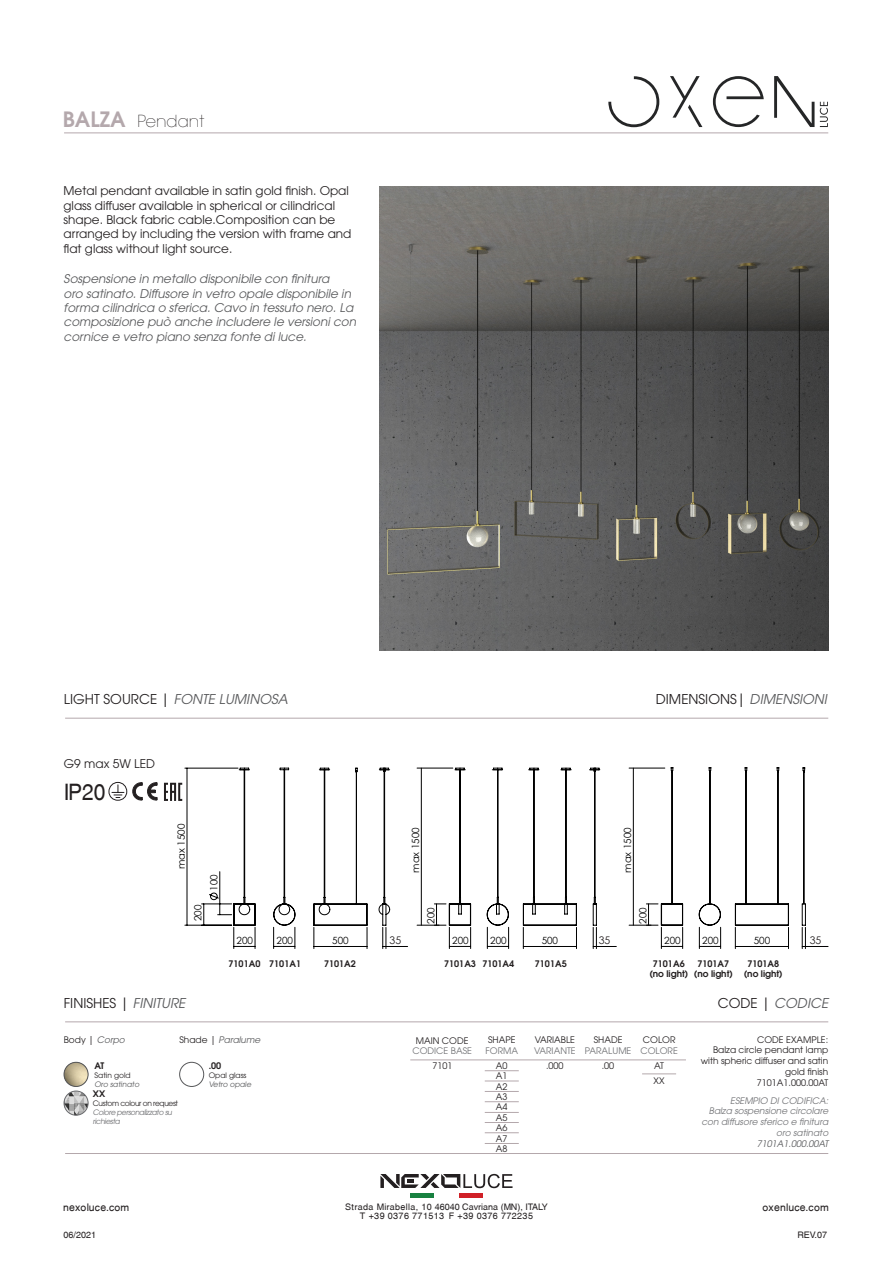
<style>
.page{position:relative;width:893px;height:1263px;background:#fff}
.page>*{position:absolute;margin:0;border:0;box-sizing:border-box;transform-origin:0 0}
.t1{font:22.65px "Swansea";color:#231f20;scale:.93 1}
.t2{font:200 16.5px "ITC Avant Garde Std";color:#231f20}
.t3{font:13.5px "ITC Avant Garde Std";color:#231f20}
.t4{font:italic 13.5px "ITC Avant Garde Std";color:#57585a}
.t5{font:italic 12px/14.4px "ITC Avant Garde Std";color:#57585a}
.t6{font:12px/14.4px "ITC Avant Garde Std";color:#231f20}
.t7{font:10.5px "Swansea";letter-spacing:.02em;color:#231f20}
.t8{font:10.5px "Century Gothic";color:#231f20}
.t9{font:9.9px "Century Gothic";color:#000}
.t10{font:9px/10.8px "ITC Avant Garde Std";color:#231f20;text-align:right}
.t11{font:600 9px "ITC Avant Garde Std";color:#231f20}
.t12{font:9px/9.8px "Swansea";letter-spacing:.04em;color:#231f20;text-align:center}
.t13{font:italic 9px/10.8px "ITC Avant Garde Std";color:#717275;text-align:right}
.t14{font:9px "ITC Avant Garde Std";color:#717275}
.t15{font:italic 9px "ITC Avant Garde Std";color:#57585a}
.t16{font:7.5px/9px "ITC Avant Garde Std";color:#6c6d70}
.t17{font:7.5px "ITC Avant Garde Std";color:#57585a}
.t18{font:7.5px "ITC Avant Garde Std";letter-spacing:-.05em;color:#231f20}
.t19{font:7.5px "ITC Avant Garde Std";color:#231f20}
.s1{font-weight:600;font-size:21px;color:#b4a8ac}
.s2{font-style:normal;color:#231f20}
.s3{font-style:italic;color:#57585a}
</style>
<div class="page">
<div style="left:410px;top:1193px;width:24px;height:5px;background:#188140"></div>
<div style="left:459px;top:1193px;width:24px;height:5px;background:#d02027"></div>
<svg style="left:380px;top:1174px;width:133px;height:14px"></svg>
<hr style="left:64px;top:133px;width:764px;height:1px;background:#b4a8ac">
<svg style="left:608px;top:76px;width:51px;height:51px"></svg>
<svg style="left:774px;top:76px;width:40px;height:51px"></svg>
<svg style="left:670px;top:76px;width:32px;height:51px"></svg>
<svg style="left:820px;top:102px;width:8px;height:25px"></svg>
<svg style="left:713px;top:76px;width:51px;height:51px"></svg>
<svg style="left:112px;top:785px;width:12px;height:13px"></svg>
<div style="left:109px;top:782px;width:18px;height:19px;border:1px solid #231f20;border-radius:50%"></div>
<svg style="left:132px;top:782px;width:25px;height:18px"></svg>
<img style="left:380px;top:187px;width:448px;height:464px">
<hr style="left:65px;top:718px;width:763px;height:1px;background:#b4a8ac">
<img style="left:64px;top:1062px;width:24px;height:24px;border-radius:12px">
<div style="left:64px;top:1062px;width:24px;height:25px;border:1px solid #57585a;border-radius:50%"></div>
<hr style="left:410px;top:1060px;width:276px;height:1px;background:#b4a8ac">
<hr style="left:485px;top:1070px;width:34px;height:1px;background:#b4a8ac">
<hr style="left:485px;top:1091px;width:34px;height:1px;background:#b4a8ac">
<hr style="left:485px;top:1122px;width:34px;height:1px;background:#b4a8ac">
<hr style="left:485px;top:1112px;width:34px;height:1px;background:#b4a8ac">
<hr style="left:485px;top:1143px;width:34px;height:1px;background:#b4a8ac">
<hr style="left:485px;top:1081px;width:34px;height:1px;background:#b4a8ac">
<hr style="left:485px;top:1101px;width:34px;height:1px;background:#b4a8ac">
<hr style="left:485px;top:1132px;width:34px;height:1px;background:#b4a8ac">
<div style="left:179px;top:1062px;width:25px;height:25px;border:1px solid #57585a;border-radius:50%"></div>
<hr style="left:65px;top:1021px;width:763px;height:1px;background:#b4a8ac">
<hr style="left:65px;top:1153px;width:763px;height:1px;background:#b4a8ac">
<hr style="left:202px;top:904px;width:30px;height:1px;background:#000">
<hr style="left:185px;top:925px;width:47px;height:1px;background:#000">
<hr style="left:185px;top:768px;width:53px;height:1px;background:#000">
<hr style="left:187px;top:768px;width:1px;height:157px;background:#000">
<svg style="left:204px;top:767px;width:52px;height:181px"></svg>
<svg style="left:273px;top:767px;width:555px;height:181px"></svg>
<svg style="left:164px;top:783px;width:18px;height:18px"></svg>
<img style="left:64px;top:1091px;width:24px;height:24px">
<div style="left:64px;top:1091px;width:24px;height:24px;border:1px solid #6c6d70;border-radius:50%"></div>
<hr style="left:642px;top:1073px;width:34px;height:1px;background:#b4a8ac">
<p class="t2" style="left:63px;top:111px;width:143px"><span class="s1">BALZA</span> Pendant</p>
<p class="t6" style="left:64px;top:184px;width:289px">Metal pendant available in satin gold finish. Opal glass diffuser available in spherical or cilindrical shape. Black fabric cable.Composition can be arranged by including the version with frame and flat glass without light source.</p>
<p class="t5" style="left:64px;top:271px;width:294px">Sospensione in metallo disponibile con finitura<br>oro satinato. Diffusore in vetro opale disponibile in forma cilindrica o sferica. Cavo in tessuto nero. La composizione può anche includere le versioni con cornice e vetro piano senza fonte di luce.</p>
<p class="t4" style="left:64px;top:691px;width:225px"><span class="s2">LIGHT SOURCE |</span> FONTE LUMINOSA</p>
<p class="t3" style="left:656px;top:691px;width:173px">DIMENSIONS| <span class="s3">DIMENSIONI</span></p>
<p class="t6" style="left:64px;top:756px;width:93px">G9 max 5W LED</p>
<p class="t1" style="left:64px;top:779px;width:46px">IP20</p>
<p class="t9" style="left:174px;top:869px;width:47px;rotate:-90deg">max 1500</p>
<p class="t9" style="left:191px;top:921px;width:18px;rotate:-90deg">200</p>
<p class="t9" style="left:207px;top:891px;width:18px;rotate:-90deg">001</p>
<p class="t9" style="left:409px;top:873px;width:47px;rotate:-90deg">max 1500</p>
<p class="t9" style="left:621px;top:873px;width:47px;rotate:-90deg">max 1500</p>
<p class="t9" style="left:237px;top:934px;width:18px">200</p>
<p class="t11" style="left:229px;top:957px;width:33px">7101A0</p>
<p class="t9" style="left:424px;top:924px;width:18px;rotate:-90deg">200</p>
<p class="t9" style="left:636px;top:924px;width:18px;rotate:-90deg">200</p>
<p class="t8" style="left:390px;top:933px;width:13px">35</p>
<p class="t8" style="left:599px;top:933px;width:13px">35</p>
<p class="t8" style="left:810px;top:933px;width:13px">35</p>
<p class="t9" style="left:276px;top:934px;width:18px">200</p>
<p class="t9" style="left:332px;top:934px;width:18px">500</p>
<p class="t9" style="left:490px;top:934px;width:18px">200</p>
<p class="t9" style="left:542px;top:934px;width:18px">500</p>
<p class="t9" style="left:452px;top:934px;width:18px">200</p>
<p class="t9" style="left:702px;top:934px;width:18px">200</p>
<p class="t9" style="left:754px;top:934px;width:18px">500</p>
<p class="t9" style="left:664px;top:934px;width:18px">200</p>
<p class="t11" style="left:269px;top:957px;width:33px">7101A1</p>
<p class="t11" style="left:324px;top:957px;width:33px">7101A2</p>
<p class="t11" style="left:444px;top:957px;width:33px">7101A3</p>
<p class="t11" style="left:482px;top:957px;width:33px">7101A4</p>
<p class="t11" style="left:535px;top:957px;width:33px">7101A5</p>
<p class="t11" style="left:653px;top:957px;width:33px">7101A6</p>
<p class="t11" style="left:649px;top:968px;width:40px">(no light)</p>
<p class="t11" style="left:697px;top:957px;width:33px">7101A7</p>
<p class="t11" style="left:694px;top:968px;width:40px">(no light)</p>
<p class="t11" style="left:747px;top:957px;width:33px">7101A8</p>
<p class="t11" style="left:744px;top:968px;width:40px">(no light)</p>
<p class="t3" style="left:64px;top:995px;width:123px">FINISHES | <span class="s3">FINITURE</span></p>
<p class="t4" style="left:718px;top:995px;width:112px"><span class="s2">CODE |</span> CODICE</p>
<p class="t10" style="left:64px;top:1034px;width:63px">Body | <span class="s3">Corpo</span></p>
<p class="t15" style="left:179px;top:1034px;width:82px"><span class="s2">Shade |</span> Paralume</p>
<p class="t11" style="left:94px;top:1059px;width:11px">AT</p>
<p class="t19" style="left:94px;top:1070px;width:38px">Satin gold</p>
<p class="t17" style="left:94px;top:1079px;width:48px">Oro satinato</p>
<p class="t11" style="left:93px;top:1088px;width:14px">XX</p>
<p class="t18" style="left:93px;top:1099px;width:87px">Custom colour on request</p>
<p class="t16" style="left:93px;top:1108px;width:82px">Colore personalizzato su richiesta</p>
<p class="t11" style="left:209px;top:1059px;width:14px">.00</p>
<p class="t19" style="left:209px;top:1070px;width:39px">Opal glass</p>
<p class="t17" style="left:209px;top:1079px;width:45px">Vetro opale</p>
<p class="t10" style="left:416px;top:1035px;width:54px">MAIN CODE</p>
<p class="t14" style="left:412px;top:1045px;width:61px">CODICE BASE</p>
<p class="t10" style="left:488px;top:1035px;width:29px">SHAPE</p>
<p class="t14" style="left:485px;top:1045px;width:34px">FORMA</p>
<p class="t10" style="left:535px;top:1035px;width:42px">VARIABLE</p>
<p class="t14" style="left:534px;top:1045px;width:43px">VARIANTE</p>
<p class="t10" style="left:594px;top:1035px;width:30px">SHADE</p>
<p class="t14" style="left:585px;top:1045px;width:48px">PARALUME</p>
<p class="t10" style="left:643px;top:1034px;width:34px">COLOR</p>
<p class="t14" style="left:640px;top:1045px;width:39px">COLORE</p>
<p class="t10" style="left:432px;top:1060px;width:21px">7101</p>
<p class="t10" style="left:496px;top:1060px;width:13px">A0</p>
<p class="t10" style="left:546px;top:1060px;width:19px">.000</p>
<p class="t10" style="left:602px;top:1060px;width:14px">.00</p>
<p class="t10" style="left:654px;top:1060px;width:11px">AT</p>
<p class="t10" style="left:496px;top:1070px;width:13px">A1</p>
<p class="t10" style="left:496px;top:1091px;width:13px">A3</p>
<p class="t10" style="left:496px;top:1122px;width:13px">A6</p>
<p class="t10" style="left:496px;top:1081px;width:13px">A2</p>
<p class="t10" style="left:496px;top:1102px;width:13px">A4</p>
<p class="t10" style="left:496px;top:1133px;width:13px">A7</p>
<p class="t10" style="left:496px;top:1112px;width:13px">A5</p>
<p class="t10" style="left:496px;top:1143px;width:13px">A8</p>
<p class="t10" style="left:654px;top:1075px;width:12px">XX</p>
<p class="t10" style="left:757px;top:1034px;width:73px">CODE EXAMPLE:</p>
<p class="t10" style="left:701px;top:1044px;width:129px">Balza circle pendant lamp with spheric diffuser and satin gold finish</p>
<p class="t10" style="left:757px;top:1077px;width:73px">7101A1.000.00AT</p>
<p class="t13" style="left:730px;top:1095px;width:100px">ESEMPIO DI CODIFICA:</p>
<p class="t13" style="left:701px;top:1105px;width:128px">Balza sospensione circolare con diffusore sferico e finitura oro satinato</p>
<p class="t15" style="left:757px;top:1138px;width:73px">7101A1.000.00AT</p>
<p class="t12" style="left:345px;top:1201px;width:204px">Strada Mirabella, 10 46040 Cavriana (MN), ITALY<br>T +39 0376 771513 F +39 0376 772235</p>
<p class="t7" style="left:63px;top:1201px;width:68px">nexoluce.com</p>
<p class="t7" style="left:762px;top:1201px;width:68px">oxenluce.com</p>
<p class="t12" style="left:64px;top:1229px;width:34px">06/2021</p>
<p class="t12" style="left:797px;top:1229px;width:31px">REV.07</p>
</div>
